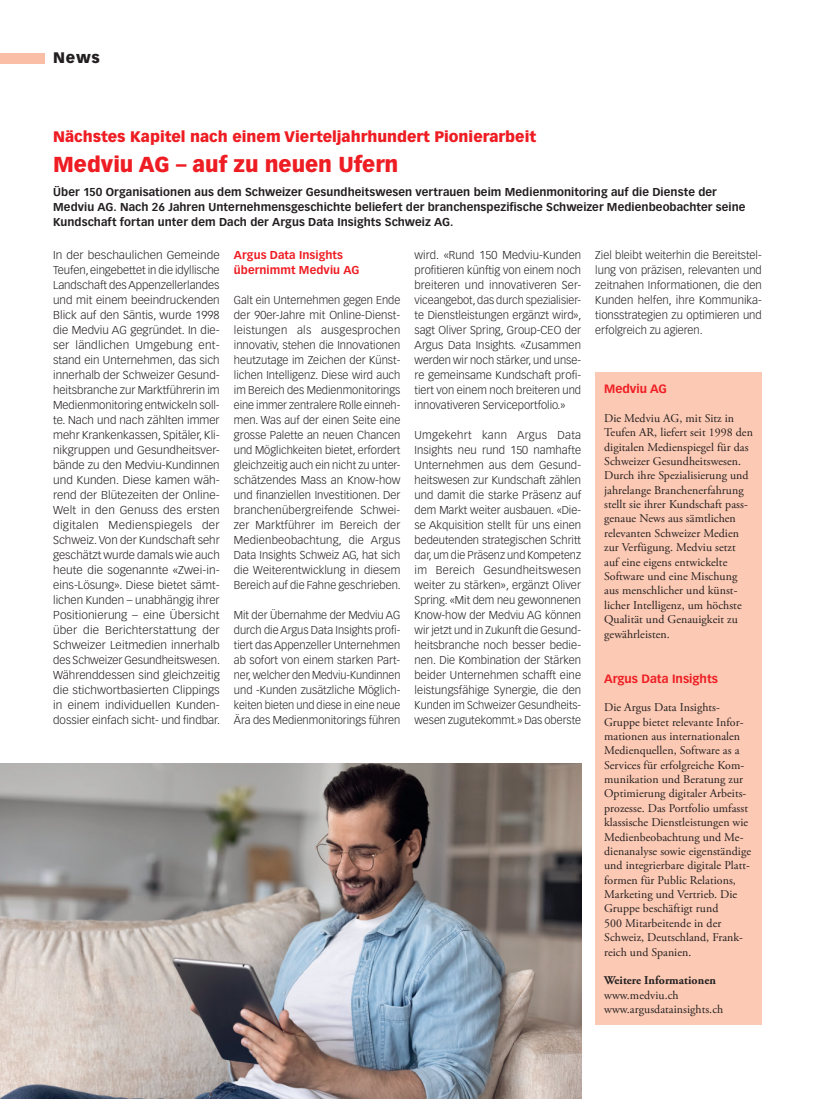
<style>
.page{position:relative;width:815px;height:1099px;background:#fff}
.page>*{position:absolute;margin:0;border:0;box-sizing:border-box;transform-origin:0 0}
.Titel_News{font:900 21.25px "Vectora LT Std";color:#ee1d23}
.Obertitel_News{font:900 15px "Vectora LT Std";color:#ee1d23}
.t1{font:900 15px "Vectora LT Std";color:#231f20}
.Kastentext{font:11.88px/14.4px "Adobe Garamond Pro";letter-spacing:.005em;color:#231f20}
.Kastentitel_MM{font:700 11.88px "Vectora LT Std";color:#ee1d23}
.Kastentext-2{font:700 11.88px "Adobe Garamond Pro";letter-spacing:.005em;color:#231f20}
.Lauftext_News{font:300 11.25px/15px "Vectora LT Std";color:#231f20;text-align:justify}
.Lauftext_News-2{font:300 11.25px/15px "Vectora LT Std";color:#231f20;text-align:justify;scale:1.05 1}
.Lead_News{font:700 11.25px/15px "Vectora LT Std";letter-spacing:.005em;color:#231f20}
.ZT_News{font:700 11.25px/15px "Vectora LT Std";letter-spacing:.005em;color:#ee1d23}
</style>
<div class="page">
<div style="left:0;top:53px;width:45px;height:10px;background:#fabda6"></div>
<img style="left:0;top:763px;width:581px;height:335px">
<div style="left:595px;top:372px;width:167px;height:652px;background:#fcc9b4"></div>
<h2 class="t1" style="left:53px;top:49px;width:48px">News</h2>
<p class="Obertitel_News" style="left:53px;top:127px;width:484px">Nächstes Kapitel nach einem Vierteljahrhundert Pionierarbeit</p>
<p class="Titel_News" style="left:53px;top:151px;width:347px">Medviu AG – auf zu neuen Ufern</p>
<p class="Lead_News" style="left:53px;top:184px;width:694px">Über 150 Organisationen aus dem Schweizer Gesundheitswesen vertrauen beim Medienmonitoring auf die Dienste der<br>Medviu AG. Nach 26 Jahren Unternehmensgeschichte beliefert der branchenspezifische Schweizer Medienbeobachter seine<br>Kundschaft fortan unter dem Dach der Argus Data Insights Schweiz AG.</p>
<p class="ZT_News" style="left:234px;top:248px;width:127px">Argus Data Insights übernimmt Medviu AG</p>
<p class="Lauftext_News" style="left:234px;top:293px;width:168px">Galt ein Unternehmen gegen Ende der 90er-Jahre mit Online-Dienst&shy;leistungen als ausgesprochen innovativ, stehen die Innovationen heutzutage im Zeichen der Künst&shy;lichen Intelligenz. Diese wird auch im Bereich des Medienmonitorings eine immer zentralere Rolle einneh&shy;men. Was auf der einen Seite eine grosse Palette an neuen Chancen und Möglichkeiten bietet, erfordert gleichzeitig auch ein nicht zu unter&shy;schätzendes Mass an Know-how und finanziellen Investitionen. Der branchenübergreifende Schwei&shy;zer Marktführer im Bereich der Medienbeobachtung, die Argus Data Insights Schweiz AG, hat sich die Weiterentwicklung in diesem Bereich auf die Fahne geschrieben.</p>
<p class="Lauftext_News" style="left:234px;top:608px;width:168px">Mit der Übernahme der Medviu AG durch die Argus Data Insights profi&shy;tiert das Appenzeller Unternehmen ab sofort von einem starken Part&shy;ner, welcher den Medviu-Kundinnen und -Kunden zusätzliche Möglich&shy;keiten bieten und diese in eine neue Ära des Medienmonitorings führen</p>
<p class="Lauftext_News-2" style="left:53px;top:248px;width:161px">In der beschaulichen Gemeinde Teufen, eingebettet in die idyllische Landschaft des Appenzellerlandes und mit einem beeindruckenden Blick auf den Säntis, wurde 1998 die Medviu AG gegründet. In die&shy;ser ländlichen Umgebung ent&shy;stand ein Unternehmen, das sich innerhalb der Schweizer Gesund&shy;heitsbranche zur Marktführerin im Medienmonitoring entwickeln soll&shy;te. Nach und nach zählten immer mehr Krankenkassen, Spitäler, Kli&shy;nikgruppen und Gesundheitsver&shy;bände zu den Medviu-Kundinnen und Kunden. Diese kamen wäh&shy;rend der Blütezeiten der Online-Welt in den Genuss des ersten digitalen Medienspiegels der Schweiz. Von der Kundschaft sehr geschätzt wurde damals wie auch heute die sogenannte «Zwei-in&shy;eins-Lösung». Diese bietet sämt&shy;lichen Kunden – unabhängig ihrer Positionierung – eine Übersicht über die Berichterstattung der Schweizer Leitmedien innerhalb des Schweizer Gesundheitswesen.<br>Währenddessen sind gleichzeitig die stichwortbasierten Clippings in einem individuellen Kunden&shy;dossier einfach sicht- und findbar.</p>
<p class="Lauftext_News" style="left:415px;top:248px;width:168px">wird. «Rund 150 Medviu-Kunden profitieren künftig von einem noch breiteren und innovativeren Ser&shy;viceangebot, das durch spezialisier&shy;te Dienstleistungen ergänzt wird», sagt Oliver Spring, Group-CEO der Argus Data Insights. «Zusammen werden wir noch stärker, und unse&shy;re gemeinsame Kundschaft profi&shy;tiert von einem noch breiteren und innovativeren Serviceportfolio.»</p>
<p class="Lauftext_News" style="left:415px;top:428px;width:168px">Umgekehrt kann Argus Data Insights neu rund 150 namhafte Unternehmen aus dem Gesund&shy;heitswesen zur Kundschaft zählen und damit die starke Präsenz auf dem Markt weiter ausbauen. «Die&shy;se Akquisition stellt für uns einen bedeutenden strategischen Schritt dar, um die Präsenz und Kompetenz im Bereich Gesundheitswesen weiter zu stärken», ergänzt Oliver Spring. «Mit dem neu gewonnenen Know-how der Medviu AG können wir jetzt und in Zukunft die Gesund&shy;heitsbranche noch besser bedie&shy;nen. Die Kombination der Stärken beider Unternehmen schafft eine leistungsfähige Synergie, die den Kunden im Schweizer Gesundheits&shy;wesen zugutekommt.» Das oberste</p>
<p class="Lauftext_News" style="left:595px;top:248px;width:168px">Ziel bleibt weiterhin die Bereitstel&shy;lung von präzisen, relevanten und zeitnahen Informationen, die den Kunden helfen, ihre Kommunika&shy;tionsstrategien zu optimieren und erfolgreich zu agieren.</p>
<p class="Kastentitel_MM" style="left:604px;top:382px;width:64px">Medviu AG</p>
<p class="Kastentext" style="left:604px;top:411px;width:150px">Die Medviu AG, mit Sitz in<br>Teufen AR, liefert seit 1998 den digitalen Medienspiegel für das<br>Schweizer Gesundheitswesen.<br>Durch ihre Spezialisierung und jahrelange Branchenerfahrung stellt sie ihrer Kundschaft pass&shy;genaue News aus sämtlichen relevanten Schweizer Medien zur Verfügung. Medviu setzt auf eine eigens entwickelte<br>Software und eine Mischung aus menschlicher und künst&shy;licher Intelligenz, um höchste<br>Qualität und Genauigkeit zu gewährleisten.</p>
<p class="Kastentitel_MM" style="left:604px;top:671px;width:115px">Argus Data Insights</p>
<p class="Kastentext" style="left:604px;top:700px;width:148px">Die Argus Data Insights-<br>Gruppe bietet relevante Infor&shy;mationen aus internationalen<br>Medienquellen, Software as a<br>Services für erfolgreiche Kom&shy;munikation und Beratung zur<br>Optimierung digitaler Arbeits&shy;prozesse. Das Portfolio umfasst klassische Dienstleistungen wie<br>Medienbeobachtung und Me&shy;dienanalyse sowie eigenständige und integrierbare digitale Platt&shy;formen für Public Relations,<br>Marketing und Vertrieb. Die<br>Gruppe beschäftigt rund<br>500 Mitarbeitende in der<br>Schweiz, Deutschland, Frank&shy;reich und Spanien.</p>
<p class="Kastentext-2" style="left:604px;top:973px;width:113px">Weitere Informationen</p>
<p class="Kastentext" style="left:604px;top:988px;width:76px">www.medviu.ch</p>
<p class="Kastentext" style="left:604px;top:1002px;width:121px">www.argusdatainsights.ch</p>
</div>
